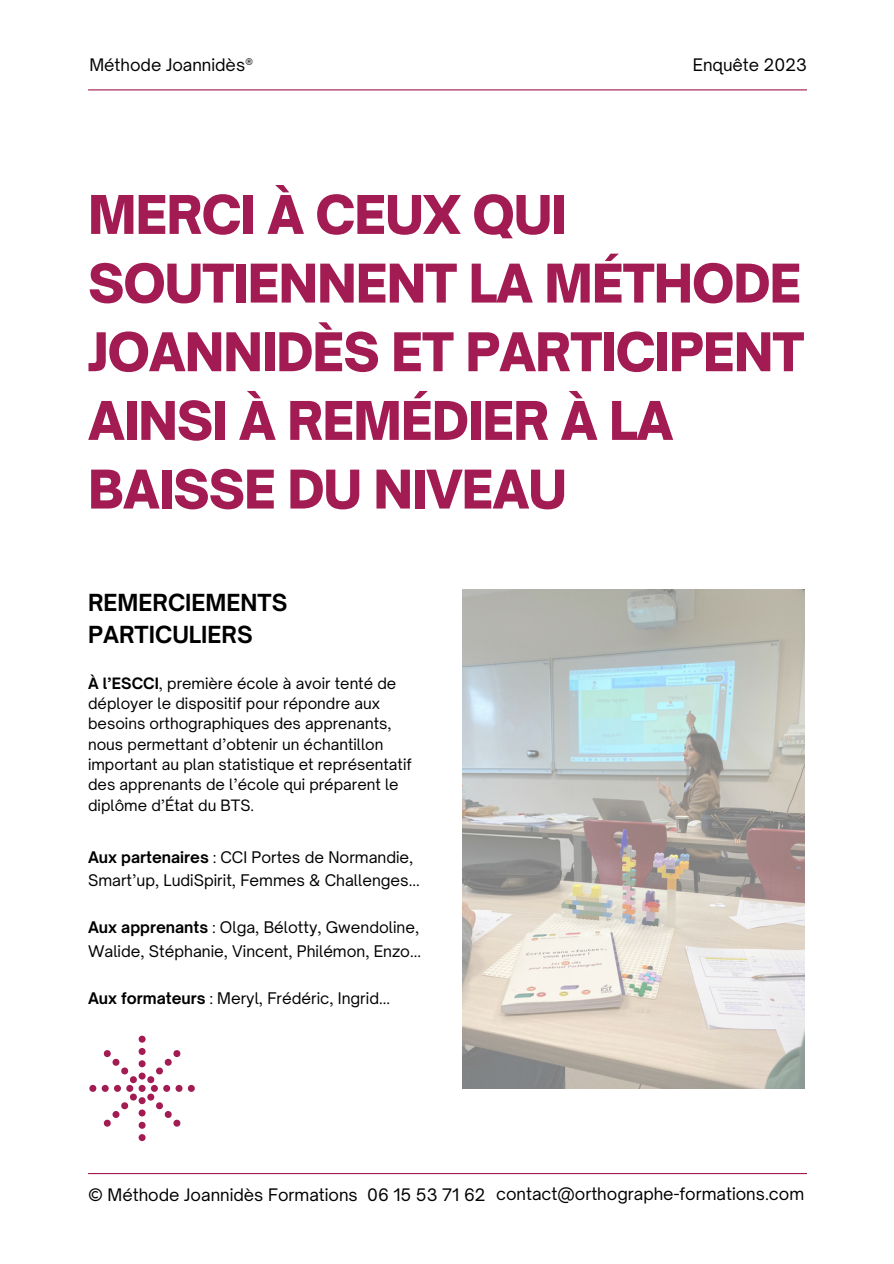
<style>
.page{position:relative;width:894px;height:1264px;background:#fff}
.page>*{position:absolute;margin:0;border:0;box-sizing:border-box;transform-origin:0 0}
.t1{font:900 51px/68.7px "Open Sauce One";letter-spacing:-.02em;color:#a21b52}
.t2{font:700 22.5px/31.5px "Open Sauce One";color:#000001}
.t3{font:16.5px "Open Sauce One";color:#000001}
.t4{font:15.3px/23.7px "Open Sauce One";color:#000001}
.t5{font:15px/20.2px "Open Sauce One";color:#000001}
.s1{font-weight:700}
</style>
<div class="page">
<hr style="left:88px;top:89px;width:718px;height:1px;background:#a21b52">
<img style="left:462px;top:589px;width:341px;height:499px">
<svg style="left:89px;top:1035px;width:106px;height:106px"></svg>
<hr style="left:88px;top:1172px;width:718px;height:2px;background:#a21b52">
<p class="t3" style="left:89px;top:54px;width:165px">Méthode Joannidès®</p>
<p class="t3" style="left:692px;top:54px;width:115px">Enquête 2023</p>
<p class="t1" style="left:88px;top:180px;width:717px">MERCI À CEUX QUI<br>SOUTIENNENT LA MÉTHODE<br>JOANNIDÈS ET PARTICIPENT<br>AINSI À REMÉDIER À LA<br>BAISSE DU NIVEAU</p>
<p class="t2" style="left:88px;top:586px;width:201px">REMERCIEMENTS<br>PARTICULIERS</p>
<p class="t5" style="left:88px;top:673px;width:325px"><span class="s1">À l’ESCCI</span>, première école à avoir tenté de déployer le dispositif pour répondre aux besoins orthographiques des apprenants, nous permettant d’obtenir un échantillon important au plan statistique et représentatif des apprenants de l’école qui préparent le diplôme d’État du BTS.</p>
<h1 class="t4" style="left:88px;top:844px;width:333px"><span class="s1">Aux partenaires</span> : CCI Portes de Normandie,<br>Smart’up, LudiSpirit, Femmes &amp; Challenges...</h1>
<h2 class="t4" style="left:88px;top:915px;width:334px"><span class="s1">Aux apprenants</span> : Olga, Bélotty, Gwendoline,<br>Walide, Stéphanie, Vincent, Philémon, Enzo...</h2>
<p class="t4" style="left:88px;top:986px;width:303px"><span class="s1">Aux formateurs</span> : Meryl, Frédéric, Ingrid...</p>
<p class="t3" style="left:88px;top:1184px;width:271px">© Méthode Joannidès Formations</p>
<p class="t3" style="left:496px;top:1183px;width:309px">contact@orthographe-formations.com</p>
<p class="t3" style="left:367px;top:1184px;width:120px">06 15 53 71 62</p>
</div>
